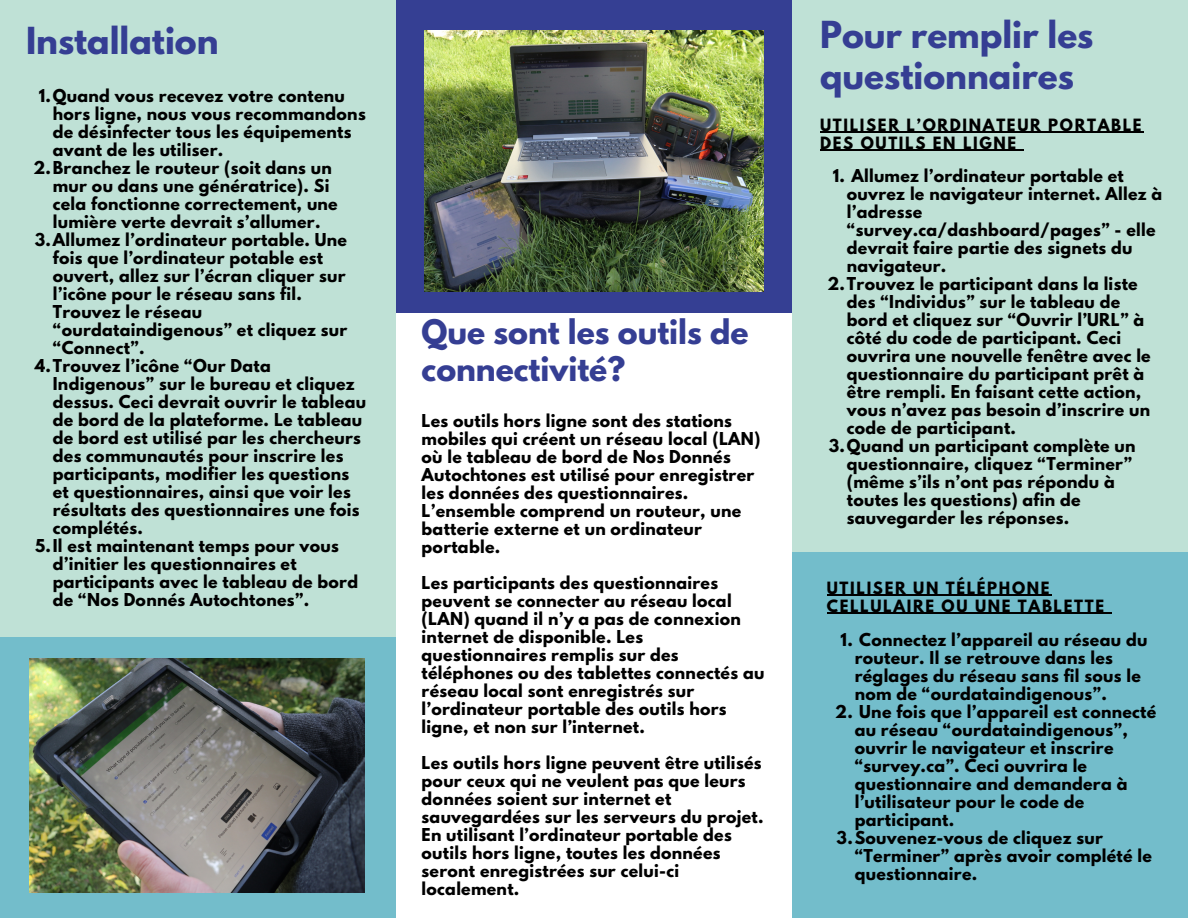
<style>
.page{position:relative;width:1188px;height:918px;background:#bfe1d6}
.page>*{position:absolute;margin:0;border:0;box-sizing:border-box;transform-origin:0 0}
.t1{font:700 33px/40.5px "League Spartan";color:#353e93}
.t2{font:700 30px/37.2px "League Spartan";color:#353e93}
.t3{font:700 15.75px/18px "League Spartan";letter-spacing:.02em;color:#000}
.t4{font:700 15px/18px "League Spartan";letter-spacing:.11em;color:#000}
</style>
<div class="page">
<div style="left:396px;top:0;width:396px;height:918px;background:#fff"></div>
<div style="left:0;top:637px;width:396px;height:281px;background:#73bdcb"></div>
<div style="left:396px;top:0;width:396px;height:313px;background:#353f93"></div>
<div style="left:792px;top:552px;width:396px;height:366px;background:#73bdcb"></div>
<img style="left:425px;top:31px;width:338px;height:261px">
<img style="left:30px;top:658px;width:334px;height:234px">
<hr style="left:820px;top:132px;width:323px;height:1px;background:#000">
<hr style="left:820px;top:150px;width:198px;height:1px;background:#000">
<hr style="left:827px;top:595px;width:224px;height:1px;background:#000">
<hr style="left:827px;top:613px;width:279px;height:1px;background:#000">
<p class="t1" style="left:26px;top:25px;width:194px">Installation</p>
<p class="t3" style="left:53px;top:89px;width:314px;text-indent:-14px">1.Quand vous recevez votre contenu hors ligne, nous vous recommandons de désinfecter tous les équipements avant de les utiliser.</p>
<p class="t3" style="left:53px;top:161px;width:286px;text-indent:-19px">2.Branchez le routeur (soit dans un mur ou dans une génératrice). Si cela fonctionne correctement, une lumière verte devrait s’allumer.</p>
<p class="t3" style="left:53px;top:233px;width:296px;text-indent:-18px">3.Allumez l’ordinateur portable. Une fois que l’ordinateur potable est ouvert, allez sur l’écran cliquer sur l’icône pour le réseau sans fil.<br>Trouvez le réseau “ourdataindigenous” et cliquez sur “Connect”.</p>
<p class="t3" style="left:53px;top:359px;width:315px;text-indent:-18px">4.Trouvez l’icône “Our Data Indigenous” sur le bureau et cliquez dessus. Ceci devrait ouvrir le tableau de bord de la plateforme. Le tableau de bord est utilisé par les chercheurs des communautés pour inscrire les participants, modifier les questions et questionnaires, ainsi que voir les résultats des questionnaires une fois complétés.</p>
<p class="t3" style="left:53px;top:539px;width:307px;text-indent:-18px">5.Il est maintenant temps pour vous d’initier les questionnaires et participants avec le tableau de bord de “Nos Donnés Autochtones”.</p>
<p class="t2" style="left:422px;top:317px;width:329px">Que sont les outils de connectivité?</p>
<p class="t3" style="left:422px;top:414px;width:340px">Les outils hors ligne sont des stations mobiles qui créent un réseau local (LAN) où le tableau de bord de Nos Donnés Autochtones est utilisé pour enregistrer les données des questionnaires.<br>L’ensemble comprend un routeur, une batterie externe et un ordinateur portable.</p>
<p class="t3" style="left:422px;top:576px;width:344px">Les participants des questionnaires peuvent se connecter au réseau local (LAN) quand il n’y a pas de connexion internet de disponible. Les questionnaires remplis sur des téléphones ou des tablettes connectés au réseau local sont enregistrés sur l’ordinateur portable des outils hors ligne, et non sur l’internet.</p>
<p class="t3" style="left:422px;top:756px;width:343px">Les outils hors ligne peuvent être utilisés pour ceux qui ne veulent pas que leurs données soient sur internet et sauvegardées sur les serveurs du projet.<br>En utilisant l’ordinateur portable des outils hors ligne, toutes les données seront enregistrées sur celui-ci localement.</p>
<p class="t1" style="left:820px;top:19px;width:275px">Pour remplir les questionnaires</p>
<p class="t4" style="left:820px;top:117px;width:323px">UTILISER L’ORDINATEUR PORTABLE<br>DES OUTILS EN LIGNE</p>
<p class="t3" style="left:847px;top:168px;width:317px;text-indent:-14px">1. Allumez l’ordinateur portable et ouvrez le navigateur internet. Allez à l’adresse “survey.ca/dashboard/pages” - elle devrait faire partie des signets du navigateur.</p>
<p class="t3" style="left:847px;top:276px;width:305px;text-indent:-19px">2.Trouvez le participant dans la liste des “Individus” sur le tableau de bord et cliquez sur “Ouvrir l’URL” à côté du code de participant. Ceci ouvrira une nouvelle fenêtre avec le questionnaire du participant prêt à être rempli. En faisant cette action, vous n’avez pas besoin d’inscrire un code de participant.</p>
<p class="t3" style="left:847px;top:438px;width:290px;text-indent:-18px">3.Quand un participant complète un questionnaire, cliquez “Terminer” (même s’ils n’ont pas répondu à toutes les questions) afin de sauvegarder les réponses.</p>
<p class="t4" style="left:827px;top:580px;width:279px">UTILISER UN TÉLÉPHONE<br>CELLULAIRE OU UNE TABLETTE</p>
<p class="t3" style="left:855px;top:633px;width:294px;text-indent:-14px">1. Connectez l’appareil au réseau du routeur. Il se retrouve dans les réglages du réseau sans fil sous le nom de “ourdataindigenous”.</p>
<p class="t3" style="left:855px;top:705px;width:303px;text-indent:-19px">2. Une fois que l’appareil est connecté au réseau “ourdataindigenous”, ouvrir le navigateur et inscrire “survey.ca”. Ceci ouvrira le questionnaire and demandera à l’utilisateur pour le code de participant.</p>
<p class="t3" style="left:855px;top:831px;width:299px;text-indent:-18px">3.Souvenez-vous de cliquez sur “Terminer” après avoir complété le questionnaire.</p>
</div>
